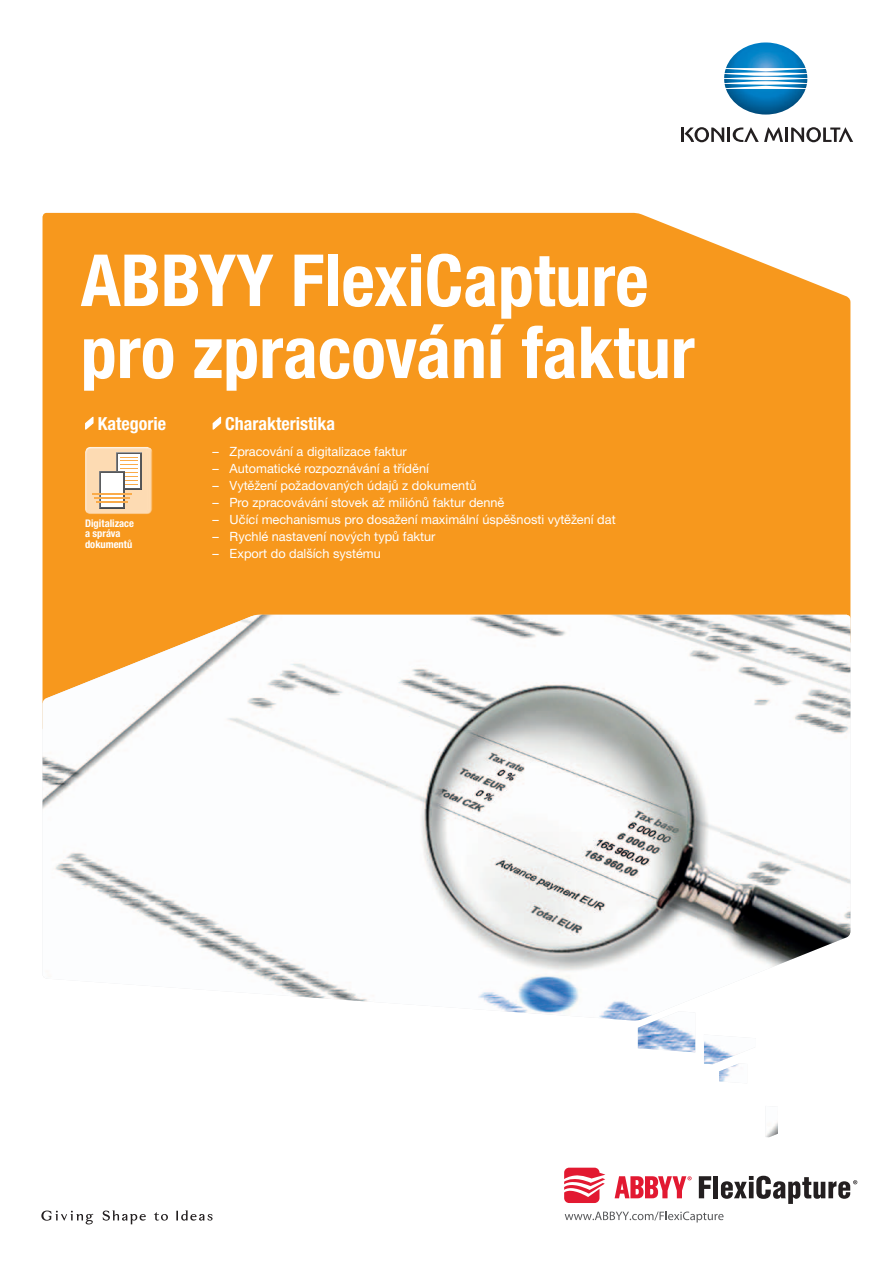
<style>
.page{position:relative;width:893px;height:1263px;background:#fff}
.page>*{position:absolute;margin:0;border:0;box-sizing:border-box;transform-origin:0 0}
.t1{font:700 condensed 72px/72px "Helvetica Neue LTW1 G";color:#fff}
.t2{font:700 condensed 18px "Helvetica Neue LTW1 G";color:#fff}
.t3{font:12.75px "Helvetica Neue LTW1 G";color:#fff}
.t4{font:700 condensed 10.5px/10.5px "Helvetica Neue LTW1 G";color:#fff}
</style>
<div class="page">
<div style="left:43px;top:213px;width:807px;height:402px;background:#f7981d"></div>
<img style="left:43px;top:615px;width:807px;height:522px">
<img style="left:724px;top:42px;width:83px;height:73px">
<hr style="left:785px;top:128px;width:3px;height:14px;background:#231f20">
<svg style="left:791px;top:127px;width:62px;height:15px"></svg>
<svg style="left:681px;top:127px;width:102px;height:15px"></svg>
<svg style="left:103px;top:1210px;width:43px;height:14px"></svg>
<svg style="left:176px;top:1210px;width:37px;height:10px"></svg>
<svg style="left:41px;top:1210px;width:52px;height:14px"></svg>
<svg style="left:154px;top:1212px;width:14px;height:9px"></svg>
<svg style="left:84px;top:414px;width:10px;height:17px"></svg>
<svg style="left:211px;top:414px;width:11px;height:17px"></svg>
<svg style="left:83px;top:445px;width:71px;height:67px"></svg>
<svg style="left:84px;top:449px;width:70px;height:67px;background:#fcd19e"></svg>
<div style="left:116px;top:452px;width:27px;height:39px;background:#57585a"></div>
<div style="left:118px;top:454px;width:22px;height:34px;background:#fff"></div>
<svg style="left:120px;top:457px;width:18px;height:28px"></svg>
<div style="left:99px;top:470px;width:27px;height:39px;background:#696a6c"></div>
<svg style="left:99px;top:472px;width:27px;height:37px"></svg>
<div style="left:102px;top:473px;width:21px;height:34px;background:#fff"></div>
<hr style="left:97px;top:501px;width:31px;height:2px;background:#faab4a">
<hr style="left:95px;top:497px;width:35px;height:2px;background:#faab4a">
<hr style="left:93px;top:493px;width:39px;height:2px;background:#faab4a">
<svg style="left:565px;top:1211px;width:159px;height:11px"></svg>
<svg style="left:564px;top:1168px;width:41px;height:35px"></svg>
<svg style="left:699px;top:1176px;width:12px;height:22px"></svg>
<hr style="left:714px;top:1176px;width:4px;height:22px;background:#231f20">
<svg style="left:615px;top:1176px;width:77px;height:22px"></svg>
<svg style="left:721px;top:1176px;width:136px;height:28px"></svg>
<h1 class="t1" style="left:81px;top:245px;width:615px">ABBYY FlexiCapture pro zpracování faktur</h1>
<h2 class="t2" style="left:98px;top:412px;width:70px">Kategorie</h2>
<h2 class="t2" style="left:225px;top:412px;width:112px">Charakteristika</h2>
<p class="t3" style="left:213px;top:444px;width:196px">– Zpracování a digitalizace faktur</p>
<p class="t3" style="left:213px;top:461px;width:218px">– Automatické rozpoznávání a třídění</p>
<p class="t3" style="left:213px;top:478px;width:265px">– Vytěžení požadovaných údajů z dokumentů</p>
<p class="t3" style="left:213px;top:495px;width:293px">– Pro zpracovávání stovek až miliónů faktur denně</p>
<p class="t3" style="left:213px;top:512px;width:405px">– Učící mechanismus pro dosažení maximální úspěšnosti vytěžení dat</p>
<p class="t3" style="left:213px;top:529px;width:224px">– Rychlé nastavení nových typů faktur</p>
<p class="t3" style="left:213px;top:546px;width:170px">– Export do dalších systému</p>
<p class="t4" style="left:85px;top:518px;width:50px">Digitalizace a správa dokumentů</p>
</div>
